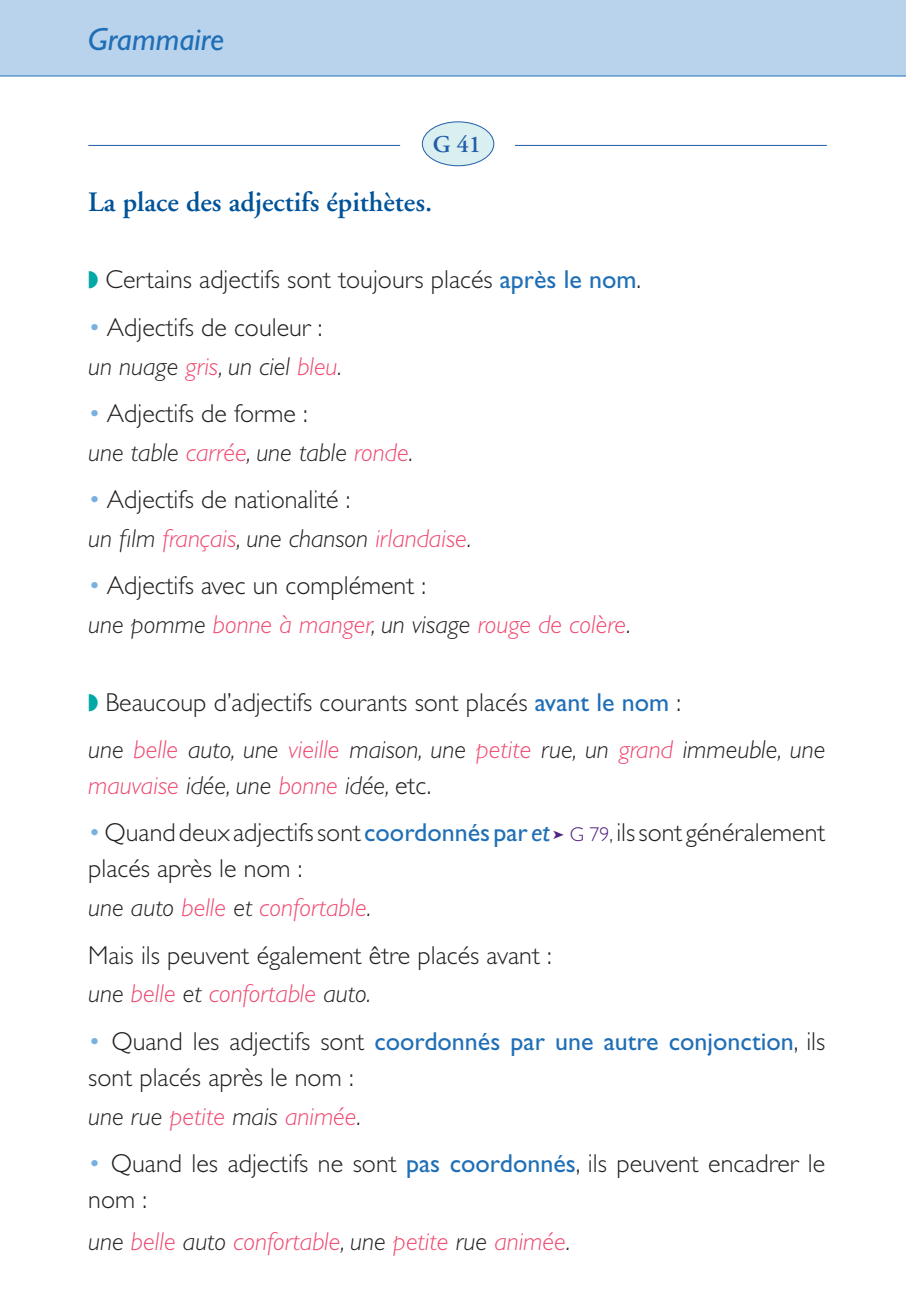
<style>
.page{position:relative;width:906px;height:1303px;background:#fff}
.page>*{position:absolute;margin:0;border:0;box-sizing:border-box;transform-origin:0 0}
.t1{font:italic 32px "Gill Sans";color:#206fb6}
.t2{font:600 28px "Adobe Garamond";color:#015399}
.t3{font:300 26px/38.8px "Gill Sans";color:#231f20}
.t4{font:italic 300 26px/38.8px "Gill Sans";color:#231f20}
.t5{font:italic 300 26px "Gill Sans";color:#ef486f}
.t6{font:600 24px "Adobe Garamond";color:#215da9}
.s1{color:#00a9a5}
.s2{font-weight:400;color:#206fb6}
.s3{color:#78b1e0}
.s4{font-style:italic}
.s5{font-style:italic;color:#ef486f}
.s6{font-style:normal;color:#78b1e0}
.s7{font-style:normal}
.s8{color:#ef486f}
.s9{font-weight:400;font-style:normal;color:#206fb6}
.s10{color:#231f20}
.s11{font-style:normal;color:#231f20}
.s12{font-weight:400;font-style:italic;color:#206fb6}
.s13{color:#50237f}
.s14{font-size:20px;color:#50237f}
.s15{font-size:20px}
</style>
<div class="page">
<div style="left:0;top:0;width:906px;height:76px;background:#b9d3ed"></div>
<hr style="left:0;top:75px;width:906px;height:1px;background:#206fb6">
<hr style="left:88px;top:145px;width:312px;height:1px;background:#215da9">
<hr style="left:515px;top:145px;width:312px;height:1px;background:#215da9">
<div style="left:422px;top:122px;width:72px;height:44px;background:#daefef;border-radius:50%"></div>
<div style="left:422px;top:122px;width:72px;height:44px;border:1px solid #215da9;border-radius:50%"></div>
<p class="t1" style="left:88px;top:21px;width:137px">Grammaire</p>
<p class="t6" style="left:433px;top:131px;width:50px">G 41</p>
<p class="t2" style="left:88px;top:186px;width:345px">La place des adjectifs épithètes.</p>
<p class="t3" style="left:88px;top:260px;width:554px"><span class="s1">◗</span> Certains adjectifs sont toujours placés <span class="s2">après le nom</span>.</p>
<p class="t3" style="left:88px;top:308px;width:255px"><span class="s3">•</span> Adjectifs de couleur : <span class="s4">un nuage</span> <span class="s5">gris</span><span class="s4">, un ciel</span> <span class="s5">bleu</span><span class="s4">.</span></p>
<p class="t4" style="left:88px;top:394px;width:327px"><span class="s6">•</span> <span class="s7">Adjectifs de forme :<br></span>une table <span class="s8">carrée</span>, une table <span class="s8">ronde</span>.</p>
<p class="t3" style="left:88px;top:480px;width:385px"><span class="s3">•</span> Adjectifs de nationalité :<br><span class="s4">un film</span> <span class="s5">français</span><span class="s4">, une chanson</span> <span class="s5">irlandaise</span><span class="s4">.</span></p>
<p class="t3" style="left:88px;top:566px;width:544px"><span class="s3">•</span> Adjectifs avec un complément :<br><span class="s4">une pomme</span> <span class="s5">bonne à manger</span><span class="s4">, un visage</span> <span class="s5">rouge de colère</span><span class="s4">.</span></p>
<p class="t4" style="left:88px;top:678px;width:738px;line-height:47.4px"><span class="s1">◗</span> <span class="s7">Beaucoup d’adjectifs courants sont placés</span> <span class="s9">avant le nom</span> <span class="s7">:<br></span>une <span class="s8">belle</span> auto, une <span class="s8">vieille</span> maison, une <span class="s8">petite</span> rue, un <span class="s8">grand</span> immeuble, une</p>
<p class="t5" style="left:88px;top:771px;width:345px">mauvaise <span class="s10">idée, une</span> bonne <span class="s10">idée,</span> <span class="s11">etc.</span></p>
<p class="t3" style="left:88px;top:815px;width:739px;line-height:36px"><span class="s3">•</span>Quanddeux adjectifssont <span class="s2">coordonnés par</span> <span class="s12">et</span> <span class="s13">➤</span> <span class="s14">G 79</span><span class="s15">,</span> ilssont généralement placés après le nom :</p>
<p class="t3" style="left:88px;top:884px;width:465px;line-height:47.4px"><span class="s4">une auto</span> <span class="s5">belle</span> <span class="s4">et</span> <span class="s5">confortable</span><span class="s4">.<br></span>Mais ils peuvent également être placés avant :</p>
<p class="t5" style="left:88px;top:979px;width:284px"><span class="s10">une</span> belle <span class="s10">et</span> confortable <span class="s10">auto.</span></p>
<p class="t3" style="left:88px;top:1023px;width:739px;line-height:36px"><span class="s3">•</span> Quand les adjectifs sont <span class="s2">coordonnés par une autre conjonction</span>, ils sont placés après le nom :</p>
<p class="t5" style="left:88px;top:1101px;width:274px"><span class="s10">une rue</span> petite <span class="s10">mais</span> animée<span class="s10">.</span></p>
<p class="t3" style="left:88px;top:1145px;width:738px;line-height:36px"><span class="s3">•</span> Quand les adjectifs ne sont <span class="s2">pas coordonnés</span>, ils peuvent encadrer le nom :</p>
<p class="t5" style="left:88px;top:1226px;width:484px"><span class="s10">une</span> belle <span class="s10">auto</span> confortable<span class="s10">, une</span> petite <span class="s10">rue</span> animée<span class="s10">.</span></p>
</div>
